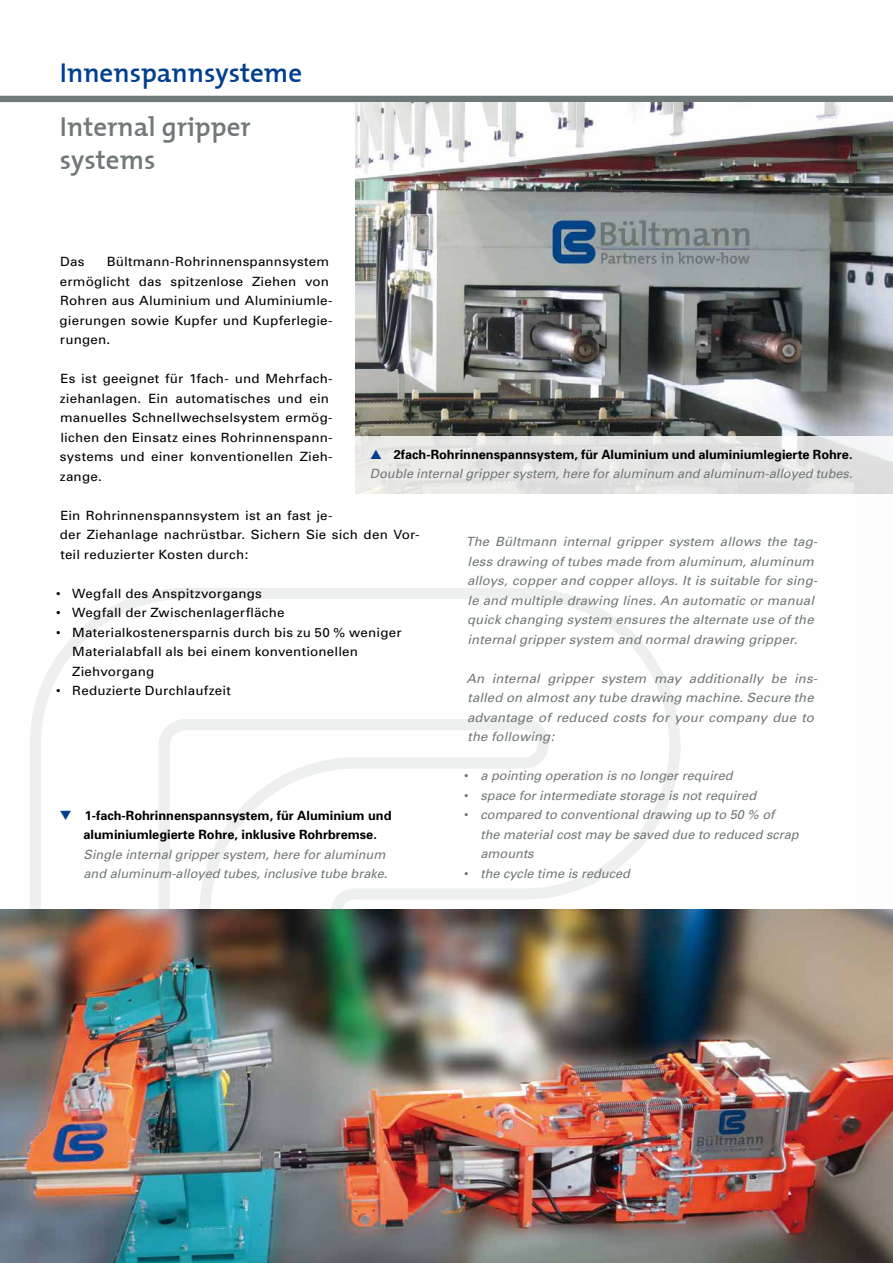
<style>
.page{position:relative;width:893px;height:1263px;background:#fff}
.page>*{position:absolute;margin:0;border:0;box-sizing:border-box;transform-origin:0 0}
.t1{font:27px/33px "The Mix Semi Bold Plain";color:#717879}
.t2{font:27px "The Mix Semi Bold Plain";color:#003e90}
.t3{font:italic 12.75px/19.5px "Univers";color:#717879}
.t4{font:12.75px/19.5px "Univers";letter-spacing:.015em;color:#000;scale:1.05 1}
.t5{font:12.75px/19.5px "Univers";letter-spacing:.015em;color:#000}
.t6{font:700 12.75px/19.5px "Univers";color:#000}
.s1{font-style:normal}
.s2{color:#003e90}
</style>
<div class="page">
<svg style="left:30px;top:588px;width:651px;height:321px"></svg>
<div style="left:0;top:96px;width:893px;height:6px;background:#717879"></div>
<img style="left:0;top:909px;width:893px;height:354px">
<img style="left:355px;top:102px;width:538px;height:335px">
<svg style="left:355px;top:437px;width:538px;height:57px;background:#e3e4e2"></svg>
<svg style="left:371px;top:449px;width:10px;height:10px"></svg>
<h1 class="t2" style="left:60px;top:51px;width:244px">Innenspannsysteme</h1>
<h1 class="t1" style="left:60px;top:110px;width:192px">Internal gripper systems</h1>
<p class="t4" style="left:60px;top:252px;width:262px;text-indent:47px">Bültmann-Rohrinnenspannsystem ermöglicht das spitzenlose Ziehen von<br>Rohren aus Aluminium und Aluminiumle&shy;gierungen sowie Kupfer und Kupferlegie&shy;rungen.</p>
<p class="t4" style="left:60px;top:369px;width:261px">Es ist geeignet für 1fach- und Mehrfach&shy;ziehanlagen. Ein automatisches und ein manuelles Schnellwechselsystem ermög&shy;lichen den Einsatz eines Rohrinnenspann&shy;systems und einer konventionellen Zieh&shy;zange.</p>
<p class="t4" style="left:60px;top:505px;width:344px">Ein Rohrinnenspannsystem ist an fast je-<br>der Ziehanlage nachrüstbar. Sichern Sie sich den Vor&shy;teil reduzierter Kosten durch:</p>
<p class="t5" style="left:56px;top:583px;width:207px">• Wegfall des Anspitzvorgangs</p>
<p class="t5" style="left:56px;top:603px;width:230px">• Wegfall der Zwischenlagerfläche</p>
<p class="t5" style="left:72px;top:622px;width:331px;text-indent:-16px">• Materialkostenersparnis durch bis zu 50 % weniger<br>Materialabfall als bei einem konventionellen<br>Ziehvorgang</p>
<p class="t5" style="left:56px;top:681px;width:176px">• Reduzierte Durchlaufzeit</p>
<p class="t4" style="left:60px;top:252px;width:25px">Das</p>
<p class="t6" style="left:394px;top:444px;width:460px">2fach-Rohrinnenspannsystem, für Aluminium und aluminiumlegierte Rohre.</p>
<p class="t3" style="left:370px;top:464px;width:484px">Double internal gripper system, here for aluminum and aluminum-alloyed tubes.</p>
<p class="t3" style="left:466px;top:532px;width:353px">The Bültmann internal gripper system allows the tag&shy;less drawing of tubes made from aluminum, aluminum alloys, copper and copper alloys. It is suitable for sing&shy;le and multiple drawing lines. An automatic or manual quick changing system ensures the alternate use of the internal gripper system and normal drawing gripper.</p>
<p class="t3" style="left:466px;top:669px;width:353px">An internal gripper system may additionally be ins&shy;talled on almost any tube drawing machine. Secure the advantage of reduced costs for your company due to the following:</p>
<p class="t3" style="left:464px;top:766px;width:270px"><span class="s1">•</span> a pointing operation is no longer required</p>
<p class="t3" style="left:464px;top:786px;width:293px"><span class="s1">•</span> space for intermediate storage is not required</p>
<p class="t3" style="left:480px;top:805px;width:320px;text-indent:-16px"><span class="s1">•</span> compared to conventional drawing up to 50 % of<br>the material cost may be saved due to reduced scrap amounts</p>
<p class="t3" style="left:464px;top:864px;width:167px"><span class="s1">•</span> the cycle time is reduced</p>
<p class="t6" style="left:84px;top:806px;width:309px;text-indent:-24px"><span class="s2">❑</span> 1-fach-Rohrinnenspannsystem, für Aluminium und aluminiumlegierte Rohre, inklusive Rohrbremse.</p>
<p class="t3" style="left:84px;top:845px;width:305px">Single internal gripper system, here for aluminum and aluminum-alloyed tubes, inclusive tube brake.</p>
</div>
